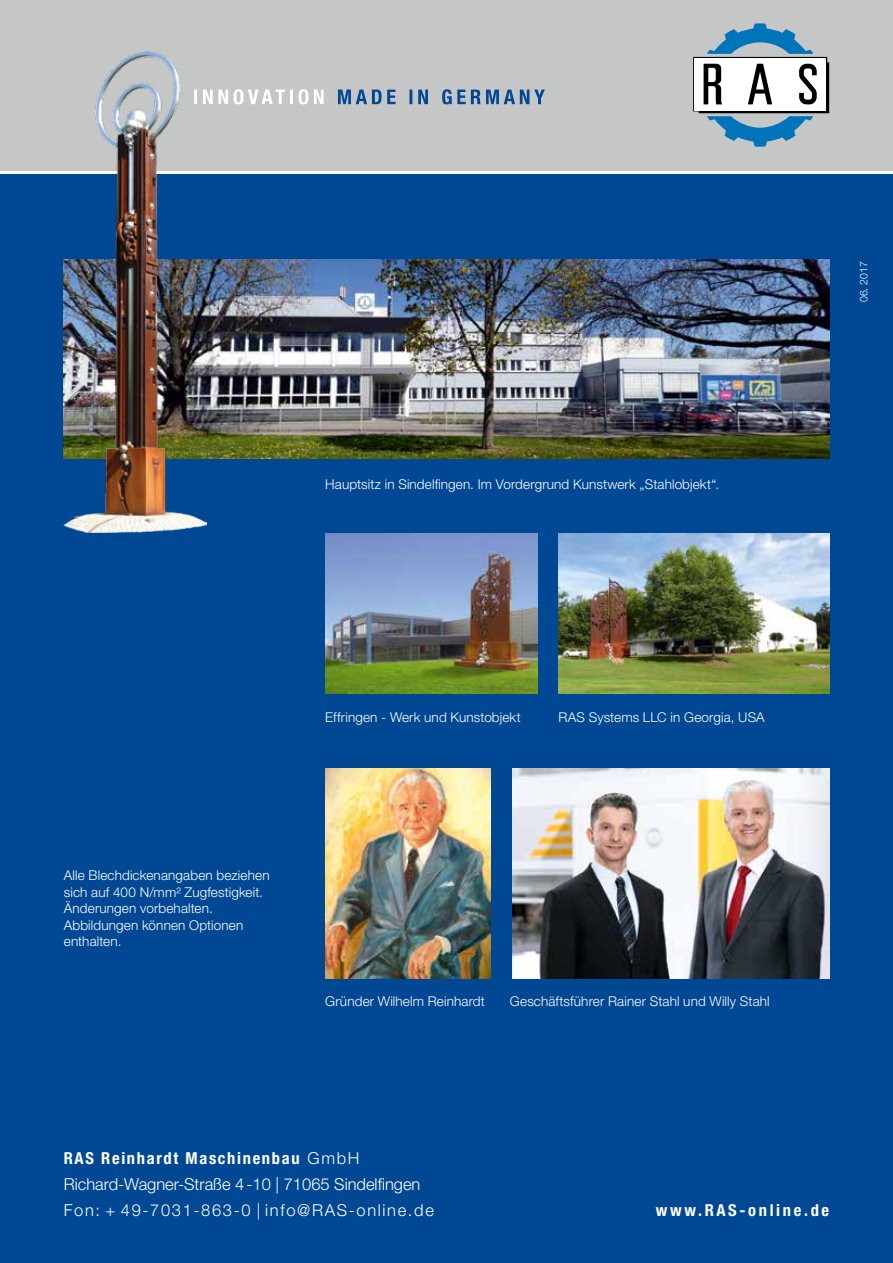
<style>
.page{position:relative;width:893px;height:1263px;background:#fff}
.page>*{position:absolute;margin:0;border:0;box-sizing:border-box;transform-origin:0 0}
.t1{font:300 16.5px/25.8px "Helvetica Neue LT Std";color:#fff}
.t2{font:700 condensed 16.5px "Helvetica Neue LT Std";letter-spacing:.16em;color:#fff}
.t3{font:300 13.5px/16.5px "Helvetica Neue LT Std";letter-spacing:.01em;color:#fff}
.t4{font:300 10.5px "Helvetica Neue LT Std";color:#fff}
.s1{font-weight:700;font-stretch:condensed}
</style>
<div class="page">
<div style="left:0;top:0;width:893px;height:170px;background:#c5c6c6"></div>
<div style="left:0;top:174px;width:893px;height:1089px;background:#004893"></div>
<svg style="left:338px;top:89px;width:207px;height:15px"></svg>
<svg style="left:206px;top:89px;width:118px;height:15px"></svg>
<svg style="left:693px;top:23px;width:136px;height:124px"></svg>
<img style="left:206px;top:259px;width:623px;height:200px">
<img style="left:64px;top:51px;width:142px;height:482px">
<img style="left:325px;top:534px;width:212px;height:159px">
<img style="left:558px;top:534px;width:271px;height:159px">
<img style="left:325px;top:768px;width:166px;height:210px">
<img style="left:512px;top:768px;width:317px;height:210px">
<p class="t3" style="left:325px;top:475px;width:396px">Hauptsitz in Sindelfingen. Im Vordergrund Kunstwerk „Stahlobjekt“.</p>
<p class="t4" style="left:857px;top:302px;width:42px;rotate:-90deg">06. 2017</p>
<p class="t3" style="left:325px;top:708px;width:197px">Effringen - Werk und Kunstobjekt</p>
<p class="t3" style="left:558px;top:708px;width:208px">RAS Systems LLC in Georgia, USA</p>
<p class="t3" style="left:64px;top:867px;width:207px">Alle Blechdickenangaben beziehen sich auf 400 N/mm² Zugfestigkeit.<br>Änderungen vorbehalten.<br>Abbildungen können Optionen enthalten.</p>
<p class="t3" style="left:325px;top:993px;width:161px">Gründer Wilhelm Reinhardt</p>
<p class="t3" style="left:510px;top:993px;width:261px">Geschäftsführer Rainer Stahl und Willy Stahl</p>
<p class="t1" style="left:64px;top:1145px;width:372px"><span class="s1">RAS Reinhardt Maschinenbau</span> GmbH<br>Richard-Wagner-Straße 4-10 | 71065 Sindelfingen<br>Fon: + 49-7031-863-0 | info@RAS-online.de</p>
<p class="t2" style="left:656px;top:1200px;width:175px">www.RAS-online.de</p>
</div>
